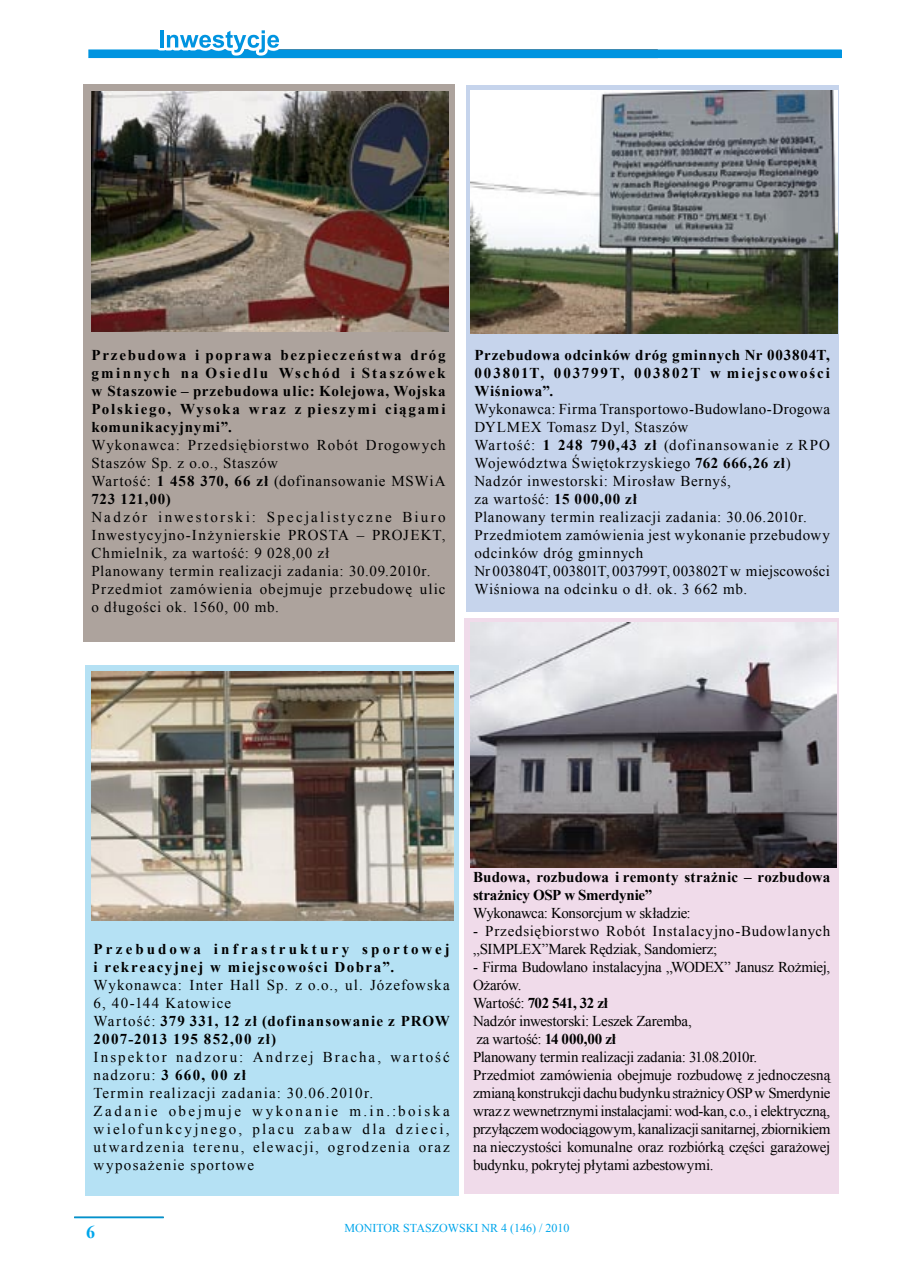
<style>
.page{position:relative;width:904px;height:1276px;background:#fff}
.page>*{position:absolute;margin:0;border:0;box-sizing:border-box;transform-origin:0 0}
.t1{font:15px/18px "Times New Roman";letter-spacing:-.015em;color:#000}
.t2{font:15px/18px "Times New Roman";letter-spacing:.04em;color:#000}
.t3{font:700 15px/18px "Times New Roman";letter-spacing:.085em;color:#000;text-align:justify}
.t4{font:15px/18px "Times New Roman";letter-spacing:.13em;color:#000}
.t5{font:15px/18px "Times New Roman";letter-spacing:.07em;color:#000}
.t6{font:15px/18px "Times New Roman";letter-spacing:.075em;color:#000}
.t7{font:15px/18px "Times New Roman";letter-spacing:.065em;color:#000}
.t8{font:700 15px/18px "Times New Roman";letter-spacing:.2em;color:#000}
.t9{font:700 15px/18px "Times New Roman";letter-spacing:.005em;color:#000}
.t10{font:15px "Times New Roman";letter-spacing:-.025em;color:#000}
.t11{font:12px "Times New Roman";color:#00a6eb}
.s1{font-weight:700}
</style>
<div class="page">
<hr style="left:74px;top:1216px;width:90px;height:1px;background:#00a6eb">
<hr style="left:74px;top:1217px;width:90px;height:1px;background:#00a6eb">
<div style="left:89px;top:50px;width:752px;height:8px;background:#0094e0"></div>
<svg style="left:157px;top:30px;width:125px;height:26px"></svg>
<div style="left:466px;top:85px;width:372px;height:526px;background:#c6d4ec"></div>
<img style="left:471px;top:91px;width:366px;height:242px">
<div style="left:464px;top:619px;width:375px;height:575px;background:#f0dbea"></div>
<img style="left:470px;top:622px;width:366px;height:245px">
<div style="left:85px;top:665px;width:373px;height:530px;background:#b5e1f4"></div>
<img style="left:91px;top:671px;width:362px;height:249px">
<div style="left:83px;top:84px;width:371px;height:558px;background:#ada39d"></div>
<img style="left:91px;top:91px;width:357px;height:240px">
<p class="t3" style="left:91px;top:346px;width:356px">Przebudowa i poprawa bezpieczeństwa dróg gminnych na Osiedlu Wschód i Staszówek w Staszowie – przebudowa ulic: Kolejowa, Wojska Polskiego, Wysoka wraz z pieszymi ciągami komunikacyjnymi”.</p>
<p class="t7" style="left:91px;top:436px;width:355px">Wykonawca: Przedsiębiorstwo Robót Drogowych Staszów Sp. z o.o., Staszów<br>Wartość: <span class="s1">1 458 370, 66 zł</span> (dofinansowanie MSWiA <span class="s1">723 121,00)</span></p>
<p class="t5" style="left:91px;top:508px;width:356px">Nadzór inwestorski: Specjalistyczne Biuro Inwestycyjno-Inżynierskie PROSTA – PROJEKT, Chmielnik, za wartość: 9 028,00 zł<br>Planowany termin realizacji zadania: 30.09.2010r.<br>Przedmiot zamówienia obejmuje przebudowę ulic o długości ok. 1560, 00 mb.</p>
<p class="t3" style="left:474px;top:346px;width:357px">Przebudowa odcinków dróg gminnych Nr 003804T, 003801T, 003799T, 003802T w miejscowości Wiśniowa”.</p>
<p class="t2" style="left:474px;top:400px;width:357px">Wykonawca: Firma Transportowo-Budowlano-Drogowa DYLMEX Tomasz Dyl, Staszów<br>Wartość: <span class="s1">1 248 790,43 zł</span> (dofinansowanie z RPO Województwa Świętokrzyskiego <span class="s1">762 666,26 zł</span>)<br>Nadzór inwestorski: Mirosław Bernyś,<br>za wartość: <span class="s1">15 000,00 zł<br></span>Planowany termin realizacji zadania: 30.06.2010r.<br>Przedmiotem zamówienia jest wykonanie przebudowy odcinków dróg gminnych<br>Nr 003804T, 003801T, 003799T, 003802T w miejscowości Wiśniowa na odcinku o dł. ok. 3 662 mb.</p>
<p class="t8" style="left:94px;top:940px;width:358px">Przebudowa infrastruktury sportowej i rekreacyjnej w miejscowości Dobra”.</p>
<p class="t6" style="left:94px;top:976px;width:357px">Wykonawca: Inter Hall Sp. z o.o., ul. Józefowska 6, 40-144 Katowice<br>Wartość: <span class="s1">379 331, 12 zł (dofinansowanie z PROW 2007-2013 195 852,00 zł)</span></p>
<p class="t4" style="left:94px;top:1048px;width:357px">Inspektor nadzoru: Andrzej Bracha, wartość nadzoru: <span class="s1">3 660, 00 zł<br></span>Termin realizacji zadania: 30.06.2010r.<br>Zadanie obejmuje wykonanie m.in.:boiska wielofunkcyjnego, placu zabaw dla dzieci, utwardzenia terenu, elewacji, ogrodzenia oraz wyposażenie sportowe</p>
<p class="t9" style="left:473px;top:868px;width:359px">Budowa, rozbudowa i remonty strażnic – rozbudowa strażnicy OSP w Smerdynie”</p>
<p class="t10" style="left:473px;top:903px;width:219px">Wykonawca: Konsorcjum w składzie:</p>
<p class="t2" style="left:473px;top:922px;width:359px">- Przedsiębiorstwo Robót Instalacyjno-Budowlanych „SIMPLEX”Marek Rędziak, Sandomierz;</p>
<p class="t1" style="left:473px;top:958px;width:359px">- Firma Budowlano instalacyjna „WODEX” Janusz Rożmiej, Ożarów.<br>Wartość: <span class="s1">702 541, 32 zł<br></span>Nadzór inwestorski: Leszek Zaremba,<br>za wartość: <span class="s1">14 000,00 zł<br></span>Planowany termin realizacji zadania: 31.08.2010r.<br>Przedmiot zamówienia obejmuje rozbudowę z jednoczesną zmianą konstrukcji dachu budynku strażnicy OSP w Smerdynie wraz z wewnetrznymi instalacjami: wod-kan, c.o., i elektryczną, przyłączem wodociągowym, kanalizacji sanitarnej, zbiornikiem na nieczystości komunalne oraz rozbiórką części garażowej budynku, pokrytej płytami azbestowymi.</p>
<p class="t11" style="left:344px;top:1219px;width:226px">MONITOR STASZOWSKI NR 4 (146) / 2010</p>
</div>
